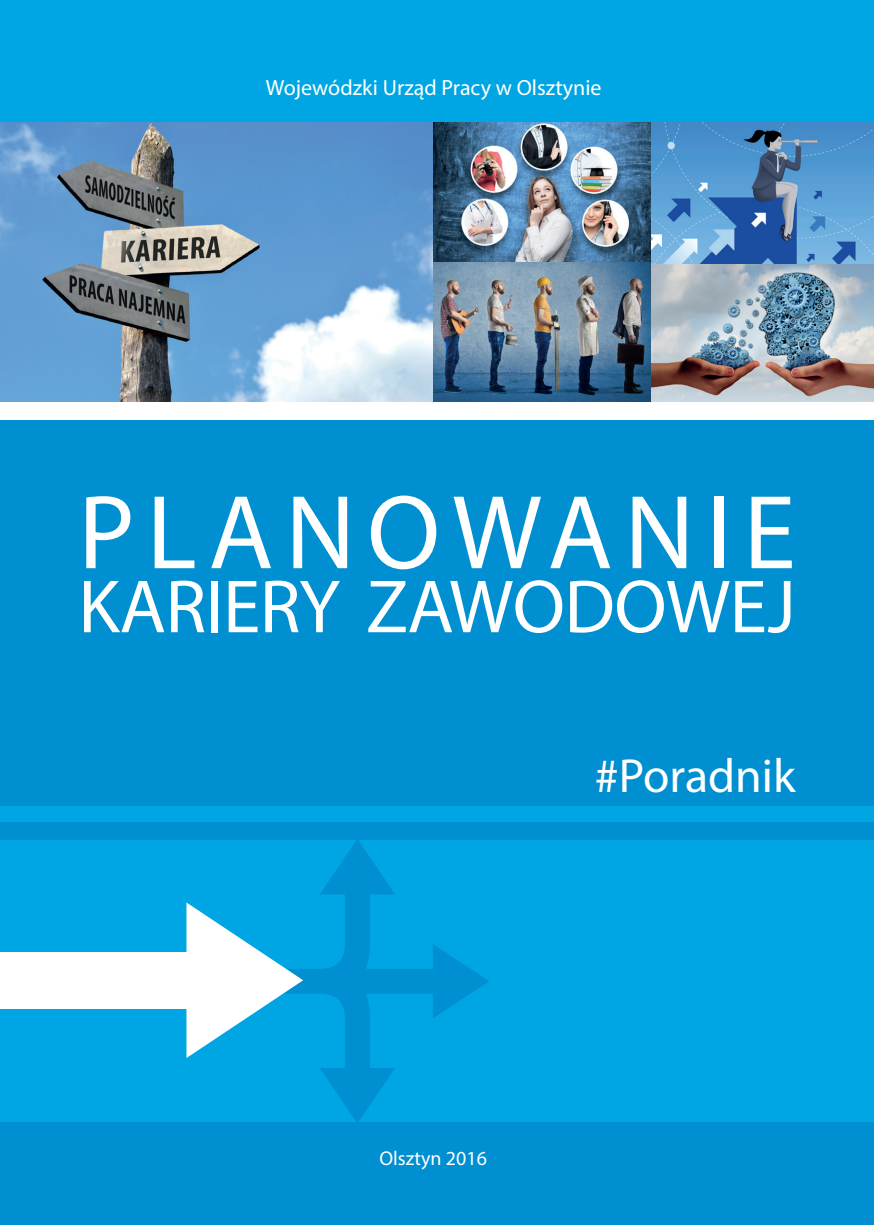
<style>
.page{position:relative;width:874px;height:1225px;background:#fff}
.page>*{position:absolute;margin:0;border:0;box-sizing:border-box;transform-origin:0 0}
.t1{font:106px "Myriad Pro";letter-spacing:.11em;color:#fff}
.t2{font:76px "Myriad Pro";letter-spacing:-.01em;color:#fff}
.t3{font:48px "Myriad Pro";color:#fff}
.t4{font:22px "Myriad Pro";color:#fff}
.t5{font:20px "Myriad Pro";color:#fff}
</style>
<div class="page">
<div style="left:0;top:0;width:873px;height:1225px;background:#00a6e4"></div>
<img style="left:0;top:123px;width:873px;height:280px">
<svg style="left:269px;top:839px;width:220px;height:284px"></svg>
<svg style="left:83px;top:902px;width:220px;height:156px"></svg>
<div style="left:0;top:952px;width:204px;height:56px;background:#fff"></div>
<div style="left:0;top:420px;width:873px;height:385px;background:#008fd0"></div>
<div style="left:0;top:1123px;width:873px;height:102px;background:#008fd0"></div>
<div style="left:0;top:403px;width:873px;height:17px;background:#fff"></div>
<div style="left:0;top:822px;width:873px;height:17px;background:#008fd0"></div>
<p class="t4" style="left:266px;top:74px;width:337px">Wojewódzki Urząd Pracy w Olsztynie</p>
<h1 class="t1" style="left:78px;top:467px;width:718px">PLANOWANIE</h1>
<h2 class="t2" style="left:78px;top:560px;width:718px">KARIERY ZAWODOWEJ</h2>
<h3 class="t3" style="left:594px;top:746px;width:202px">#Poradnik</h3>
<p class="t5" style="left:379px;top:1146px;width:109px">Olsztyn 2016</p>
</div>
